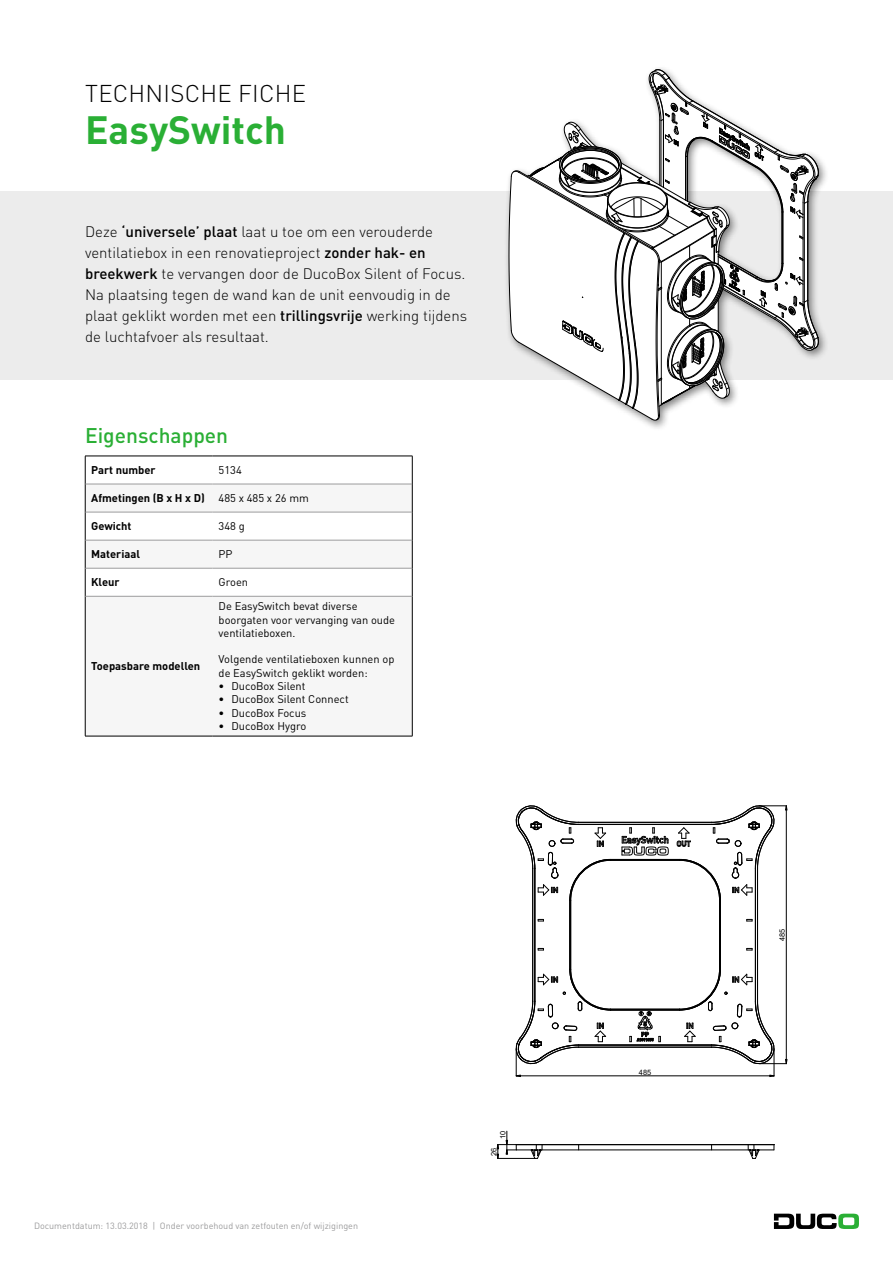
<style>
.page{position:relative;width:893px;height:1263px;background:#fff}
.page>*{position:absolute;margin:0;border:0;box-sizing:border-box;transform-origin:0 0}
.t1{font:700 39px "DINOT";color:#2aaf35}
.t2{font:300 24px "DINOT";letter-spacing:.01em;color:#000}
.t3{font:500 21px "DINOT";color:#2aaf35}
.t4{font:300 15px/21px "DINOT";color:#000}
.t5{font:11.1px/13.4px "DINOT";color:#000}
.t6{font:700 11.1px "DINOT";color:#000}
.t7{font:9px "DINOT";color:#9c9c9d}
.t8{font:7.35px "Arial";color:#000}
.s1{font-weight:500}
.s2{font-weight:400}
</style>
<div class="page">
<svg style="left:774px;top:1213px;width:85px;height:16px"></svg>
<div style="left:0;top:192px;width:893px;height:188px;background:#ececec"></div>
<svg style="left:86px;top:457px;width:326px;height:27px"></svg>
<svg style="left:86px;top:485px;width:326px;height:251px;fill:#f6f6f6"></svg>
<hr style="left:85px;top:456px;width:128px;height:1px;background:#000">
<hr style="left:213px;top:456px;width:199px;height:1px;background:#000">
<svg style="left:85px;top:456px;width:1px;height:140px"></svg>
<svg style="left:412px;top:456px;width:1px;height:140px"></svg>
<hr style="left:85px;top:596px;width:1px;height:140px;background:#000">
<hr style="left:412px;top:596px;width:1px;height:140px;background:#000">
<hr style="left:85px;top:736px;width:128px;height:1px;background:#000">
<hr style="left:213px;top:736px;width:199px;height:1px;background:#000">
<hr style="left:85px;top:484px;width:128px;height:1px;background:#9c9c9d">
<hr style="left:213px;top:484px;width:199px;height:1px;background:#9c9c9d">
<hr style="left:85px;top:512px;width:128px;height:1px;background:#9c9c9d">
<hr style="left:213px;top:512px;width:199px;height:1px;background:#9c9c9d">
<hr style="left:85px;top:540px;width:128px;height:1px;background:#9c9c9d">
<hr style="left:213px;top:540px;width:199px;height:1px;background:#9c9c9d">
<hr style="left:85px;top:568px;width:128px;height:1px;background:#9c9c9d">
<hr style="left:213px;top:568px;width:199px;height:1px;background:#9c9c9d">
<hr style="left:85px;top:596px;width:128px;height:1px;background:#9c9c9d">
<hr style="left:213px;top:596px;width:199px;height:1px;background:#9c9c9d">
<hr style="left:532px;top:868px;width:1px;height:133px;background:#000">
<hr style="left:534px;top:868px;width:1px;height:133px;background:#000">
<hr style="left:535px;top:868px;width:1px;height:133px;background:#000">
<hr style="left:579px;top:1047px;width:133px;height:1px;background:#000">
<hr style="left:579px;top:1045px;width:133px;height:1px;background:#000">
<hr style="left:569px;top:900px;width:1px;height:69px;background:#000">
<hr style="left:570px;top:900px;width:1px;height:69px;background:#000">
<hr style="left:611px;top:1010px;width:69px;height:1px;background:#000">
<hr style="left:611px;top:1009px;width:69px;height:1px;background:#000">
<svg style="left:538px;top:948px;width:6px;height:3px"></svg>
<svg style="left:538px;top:919px;width:6px;height:3px"></svg>
<hr style="left:719px;top:900px;width:1px;height:69px;background:#000">
<hr style="left:611px;top:860px;width:69px;height:1px;background:#000">
<hr style="left:720px;top:900px;width:1px;height:69px;background:#000">
<hr style="left:611px;top:859px;width:69px;height:1px;background:#000">
<svg style="left:746px;top:948px;width:7px;height:3px"></svg>
<svg style="left:746px;top:919px;width:7px;height:3px"></svg>
<hr style="left:755px;top:868px;width:1px;height:133px;background:#000">
<hr style="left:579px;top:824px;width:133px;height:1px;background:#000">
<hr style="left:757px;top:868px;width:1px;height:133px;background:#000">
<hr style="left:579px;top:822px;width:133px;height:1px;background:#000">
<svg style="left:622px;top:827px;width:47px;height:29px"></svg>
<svg style="left:515px;top:805px;width:96px;height:96px"></svg>
<svg style="left:630px;top:1011px;width:31px;height:31px"></svg>
<hr style="left:516px;top:1075px;width:258px;height:1px;background:#000">
<svg style="left:515px;top:969px;width:96px;height:108px"></svg>
<svg style="left:679px;top:969px;width:108px;height:108px"></svg>
<svg style="left:677px;top:805px;width:110px;height:96px"></svg>
<hr style="left:786px;top:806px;width:1px;height:258px;background:#000">
<hr style="left:516px;top:1150px;width:258px;height:1px;background:#000">
<hr style="left:516px;top:1144px;width:258px;height:1px;background:#000">
<svg style="left:531px;top:1145px;width:12px;height:14px"></svg>
<svg style="left:748px;top:1145px;width:11px;height:14px"></svg>
<hr style="left:498px;top:1158px;width:37px;height:1px;background:#000">
<svg style="left:497px;top:1131px;width:20px;height:28px"></svg>
<div style="left:504px;top:65px;width:325px;height:366px;background:#000;opacity:.5"></div>
<svg style="left:509px;top:69px;width:310px;height:352px"></svg>
<h2 class="t2" style="left:85px;top:77px;width:222px">TECHNISCHE FICHE</h2>
<h1 class="t1" style="left:85px;top:104px;width:203px">EasySwitch</h1>
<p class="t4" style="left:85px;top:221px;width:384px">Deze <span class="s1">‘universele’ plaat</span> laat u toe om een verouderde ventilatiebox in een renovatieproject <span class="s1">zonder hak- en breekwerk</span> te vervangen door de DucoBox Silent of Focus.<br>Na plaatsing tegen de wand kan de unit eenvoudig in de plaat geklikt worden met een <span class="s1">trillingsvrije</span> werking tijdens de luchtafvoer als resultaat.</p>
<h3 class="t3" style="left:85px;top:421px;width:145px">Eigenschappen</h3>
<p class="t6" style="left:91px;top:462px;width:66px">Part number</p>
<p class="t5" style="left:219px;top:463px;width:25px">5134</p>
<p class="t6" style="left:91px;top:490px;width:219px">Afmetingen (B x H x D) <span class="s2">485 x 485 x 26 mm</span></p>
<p class="t6" style="left:91px;top:518px;width:42px">Gewicht</p>
<p class="t5" style="left:219px;top:519px;width:28px">348 g</p>
<p class="t6" style="left:91px;top:547px;width:50px">Materiaal</p>
<p class="t5" style="left:219px;top:547px;width:15px">PP</p>
<p class="t6" style="left:91px;top:575px;width:30px">Kleur</p>
<p class="t5" style="left:219px;top:575px;width:31px">Groen</p>
<p class="t6" style="left:91px;top:659px;width:111px">Toepasbare modellen</p>
<p class="t5" style="left:219px;top:599px;width:178px">De EasySwitch bevat diverse boorgaten voor vervanging van oude ventilatieboxen.</p>
<p class="t5" style="left:219px;top:652px;width:177px">Volgende ventilatieboxen kunnen op de EasySwitch geklikt worden:</p>
<p class="t5" style="left:219px;top:679px;width:88px">• DucoBox Silent</p>
<p class="t5" style="left:219px;top:692px;width:132px">• DucoBox Silent Connect</p>
<p class="t5" style="left:219px;top:706px;width:89px">• DucoBox Focus</p>
<p class="t5" style="left:219px;top:719px;width:89px">• DucoBox Hygro</p>
<p class="t7" style="left:34px;top:1219px;width:326px">Documentdatum: 13.03.2018 | Onder voorbehoud van zetfouten en/of wijzigingen</p>
<p class="t8" style="left:498px;top:1139px;width:10px;rotate:-90deg">10</p>
<p class="t8" style="left:489px;top:1155px;width:10px;rotate:-90deg">26</p>
<p class="t8" style="left:639px;top:1067px;width:14px">485</p>
<p class="t8" style="left:777px;top:941px;width:14px;rotate:-90deg">485</p>
</div>
